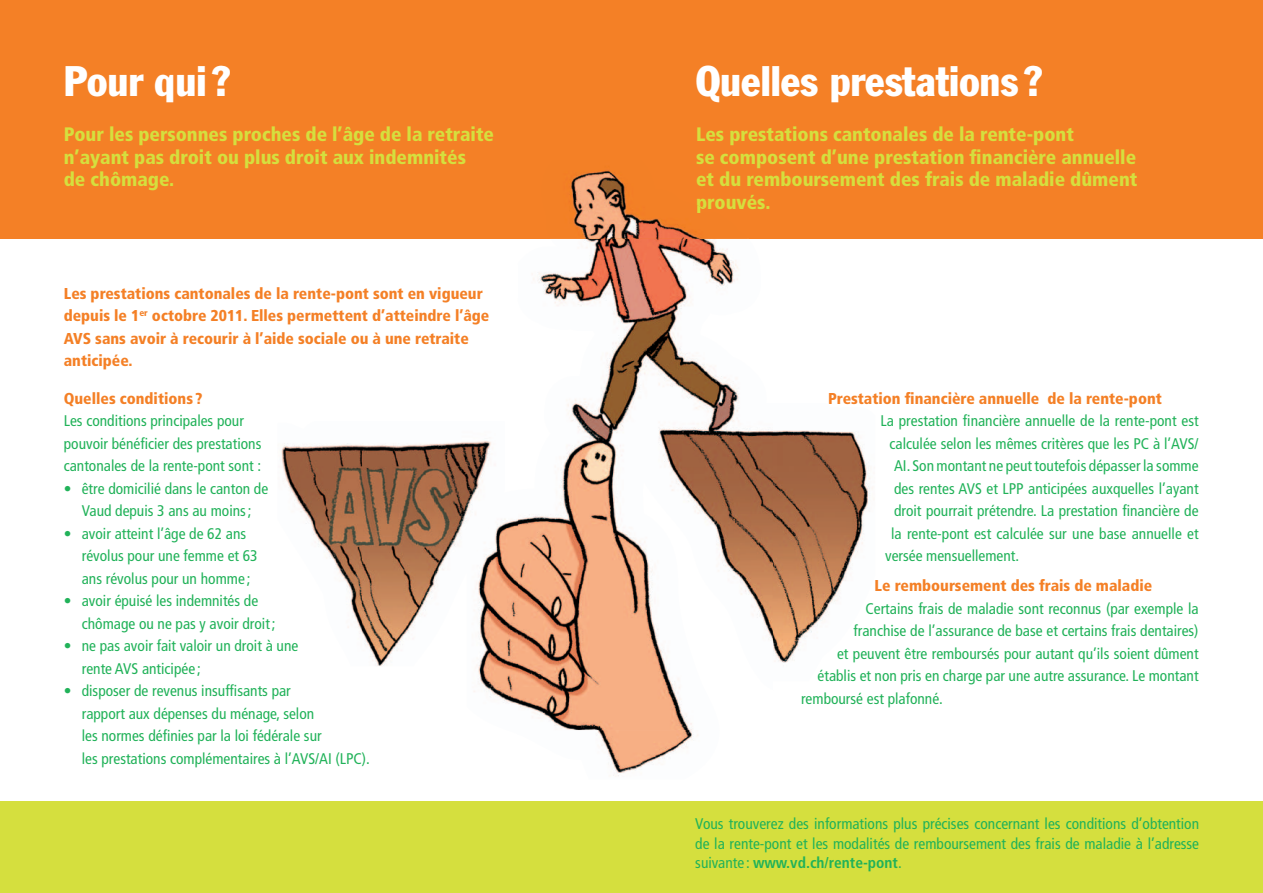
<style>
.page{position:relative;width:1263px;height:893px;background:#fff}
.page>*{position:absolute;margin:0;border:0;box-sizing:border-box;transform-origin:0 0}
.t1{font:condensed 42px "Franklin Gothic LT";color:#fff}
.t2{font:900 condensed 19.5px/22.5px "Frutiger";color:#d5df3e}
.t3{font:900 condensed 15.75px/22.5px "Frutiger";color:#f48026}
.t4{font:condensed 15.45px/22.5px "Frutiger";color:#21b259}
.s1{font-weight:700}
</style>
<div class="page">
<div style="left:0;top:0;width:1263px;height:239px;background:#f48026"></div>
<img style="left:518px;top:239px;width:255px;height:491px">
<img style="left:773px;top:430px;width:100px;height:233px">
<img style="left:474px;top:519px;width:44px;height:186px">
<img style="left:597px;top:730px;width:101px;height:46px">
<img style="left:570px;top:170px;width:178px;height:69px">
<img style="left:697px;top:205px;width:19px;height:8px">
<img style="left:281px;top:441px;width:224px;height:225px">
<img style="left:467px;top:493px;width:36px;height:79px">
<div style="left:0;top:801px;width:1263px;height:92px;background:#d5df3e"></div>
<h1 class="t1" style="left:64px;top:56px;width:168px">Pour qui ?</h1>
<p class="t2" style="left:64px;top:123px;width:432px">Pour les personnes proches de l’âge de la retraite n’ayant pas droit ou plus droit aux indemnités<br>de chômage.</p>
<p class="t3" style="left:64px;top:282px;width:427px">Les prestations cantonales de la rente-pont sont en vigueur depuis le 1<sup>er</sup> octobre 2011. Elles permettent d’atteindre l’âge AVS sans avoir à recourir à l’aide sociale ou à une retraite anticipée.</p>
<p class="t3" style="left:64px;top:387px;width:140px">Quelles conditions ?</p>
<p class="t4" style="left:64px;top:410px;width:199px">Les conditions principales pour pouvoir bénéficier des prestations cantonales de la rente-pont sont :</p>
<p class="t4" style="left:64px;top:477px;width:206px;text-align:center">• être domicilié dans le canton de<br>Vaud depuis 3 ans au moins ;</p>
<p class="t4" style="left:82px;top:522px;width:177px;text-indent:-18px">• avoir atteint l’âge de 62 ans révolus pour une femme et 63 ans révolus pour un homme ;</p>
<p class="t4" style="left:82px;top:590px;width:195px;text-indent:-18px">• avoir épuisé les indemnités de chômage ou ne pas y avoir droit ;</p>
<p class="t4" style="left:82px;top:635px;width:218px;text-indent:-18px">• ne pas avoir fait valoir un droit à une rente AVS anticipée ;</p>
<p class="t4" style="left:82px;top:680px;width:290px;text-indent:-18px">• disposer de revenus insuffisants par<br>rapport aux dépenses du ménage, selon<br>les normes définies par la loi fédérale sur<br>les prestations complémentaires à l’AVS/AI (LPC).</p>
<h1 class="t1" style="left:696px;top:56px;width:348px">Quelles prestations ?</h1>
<p class="t2" style="left:696px;top:123px;width:443px">Les prestations cantonales de la rente-pont<br>se composent d’une prestation financière annuelle et du remboursement des frais de maladie dûment prouvés.</p>
<p class="t3" style="left:828px;top:387px;width:335px">Prestation financière annuelle de la rente-pont</p>
<p class="t4" style="left:880px;top:410px;width:319px">La prestation financière annuelle de la rente-pont est</p>
<p class="t4" style="left:889px;top:432px;width:310px">calculée selon les mêmes critères que les PC à l’AVS/</p>
<p class="t4" style="left:894px;top:455px;width:306px">AI. Son montant ne peut toutefois dépasser la somme</p>
<p class="t4" style="left:894px;top:477px;width:306px">des rentes AVS et LPP anticipées auxquelles l’ayant</p>
<p class="t4" style="left:894px;top:500px;width:306px">droit pourrait prétendre. La prestation financière de</p>
<p class="t4" style="left:891px;top:522px;width:309px">la rente-pont est calculée sur une base annuelle et</p>
<p class="t4" style="left:885px;top:545px;width:136px">versée mensuellement.</p>
<p class="t3" style="left:874px;top:575px;width:279px">Le remboursement des frais de maladie</p>
<p class="t4" style="left:865px;top:597px;width:335px">Certains frais de maladie sont reconnus (par exemple la</p>
<p class="t4" style="left:853px;top:620px;width:346px">franchise de l’assurance de base et certains frais dentaires)</p>
<p class="t4" style="left:837px;top:642px;width:363px">et peuvent être remboursés pour autant qu’ils soient dûment</p>
<p class="t4" style="left:817px;top:665px;width:382px">établis et non pris en charge par une autre assurance. Le montant</p>
<p class="t4" style="left:801px;top:687px;width:143px">remboursé est plafonné.</p>
<p class="t4" style="left:695px;top:814px;width:505px;line-height:19.5px;text-align:justify">Vous trouverez des informations plus précises concernant les conditions d’obtention de la rente-pont et les modalités de remboursement des frais de maladie à l’adresse suivante : <span class="s1">www.vd.ch/rente-pont</span>.</p>
</div>
